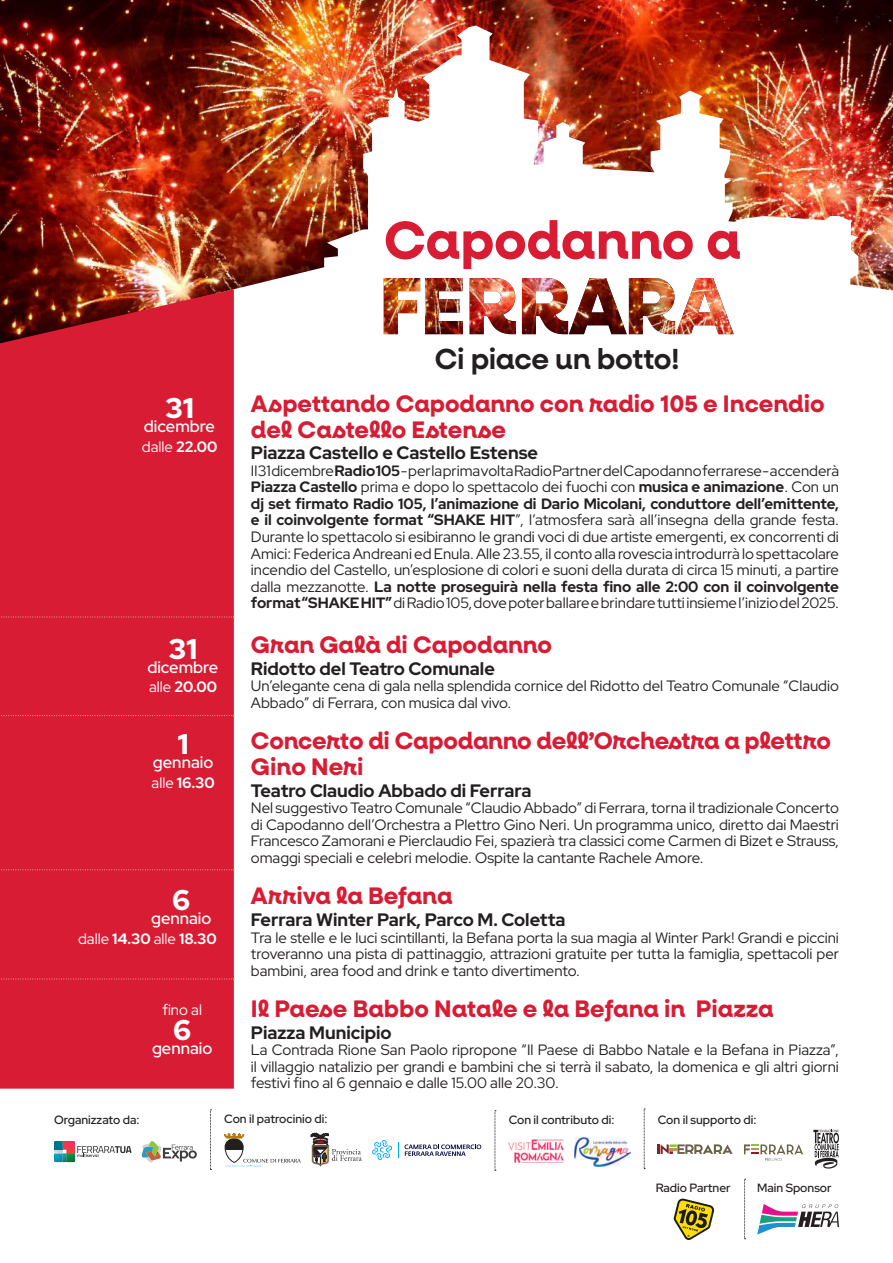
<style>
.page{position:relative;width:893px;height:1263px;background:#fff}
.page>*{position:absolute;margin:0;border:0;box-sizing:border-box;transform-origin:0 0}
.t1{font:700 53.7px "Neulis Cursive";letter-spacing:-.005em;color:#d81c33}
.t2{font:600 29.1px "Neulis Cursive";letter-spacing:-.015em;color:#231f20}
.t3{font:900 28.5px "Red Hat Display";color:#fff}
.t4{font:700 24px/25.8px "Neulis Cursive";color:#d81c33}
.t5{font:700 18px "Red Hat Display";color:#231f20}
.t6{font:600 16.5px "Red Hat Display";color:#fff}
.t7{font:15px/16.5px "Red Hat Display";color:#231f20;text-align:justify}
.t8{font:700 15px "Red Hat Display";color:#fff}
.t9{font:15px "Red Hat Display";color:#fff}
.t10{font:500 12px "Red Hat Display";color:#231f20}
.s1{font-weight:700}
.s2{font-weight:400}
</style>
<div class="page">
<img style="left:0;top:0;width:893px;height:289px">
<img style="left:321px;top:26px;width:569px;height:204px">
<svg style="left:188px;top:230px;width:705px;height:105px"></svg>
<img style="left:384px;top:278px;width:350px;height:56px">
<div style="left:0;top:289px;width:234px;height:800px;background:#d81c33"></div>
<svg style="left:0;top:617px;width:234px;height:1px"></svg>
<svg style="left:0;top:715px;width:234px;height:1px"></svg>
<svg style="left:0;top:869px;width:234px;height:1px"></svg>
<svg style="left:0;top:979px;width:234px;height:1px"></svg>
<img style="left:509px;top:1140px;width:54px;height:22px">
<img style="left:574px;top:1137px;width:56px;height:29px">
<svg style="left:813px;top:1130px;width:26px;height:38px"></svg>
<svg style="left:658px;top:1144px;width:75px;height:10px"></svg>
<svg style="left:744px;top:1144px;width:59px;height:17px"></svg>
<div style="left:225px;top:1139px;width:18px;height:11px;background:#231f20"></div>
<div style="left:225px;top:1138px;width:18px;height:24px;border:1px solid #231f20;border-radius:9px"></div>
<svg style="left:223px;top:1133px;width:22px;height:5px"></svg>
<svg style="left:225px;top:1159px;width:76px;height:8px"></svg>
<svg style="left:311px;top:1133px;width:51px;height:33px"></svg>
<svg style="left:372px;top:1140px;width:20px;height:20px"></svg>
<svg style="left:398px;top:1142px;width:1px;height:16px"></svg>
<svg style="left:405px;top:1144px;width:76px;height:12px"></svg>
<svg style="left:210px;top:1109px;width:2px;height:61px"></svg>
<svg style="left:495px;top:1110px;width:1px;height:61px"></svg>
<svg style="left:644px;top:1109px;width:1px;height:60px"></svg>
<svg style="left:744px;top:1179px;width:2px;height:60px"></svg>
<svg style="left:54px;top:1141px;width:78px;height:21px"></svg>
<svg style="left:142px;top:1141px;width:55px;height:21px"></svg>
<svg style="left:757px;top:1204px;width:82px;height:30px"></svg>
<svg style="left:673px;top:1198px;width:42px;height:42px"></svg>
<h3 class="t3" style="left:165px;top:390px;width:30px">31</h3>
<p class="t6" style="left:144px;top:416px;width:73px">dicembre</p>
<p class="t9" style="left:142px;top:437px;width:77px">dalle <span class="s1">22.00</span></p>
<h3 class="t3" style="left:169px;top:630px;width:30px">31</h3>
<p class="t6" style="left:147px;top:656px;width:73px">dicembre</p>
<p class="t8" style="left:149px;top:677px;width:69px"><span class="s2">alle</span> 20.00</p>
<h3 class="t3" style="left:178px;top:725px;width:12px">1</h3>
<p class="t6" style="left:153px;top:751px;width:62px">gennaio</p>
<p class="t8" style="left:152px;top:772px;width:65px"><span class="s2">alle</span> 16.30</p>
<h3 class="t3" style="left:172px;top:882px;width:20px">6</h3>
<p class="t6" style="left:151px;top:908px;width:62px">gennaio</p>
<p class="t8" style="left:78px;top:929px;width:140px"><span class="s2">dalle</span> 14.30 <span class="s2">alle</span> 18.30</p>
<p class="t9" style="left:162px;top:999px;width:41px">fino al</p>
<h3 class="t3" style="left:173px;top:1011px;width:20px">6</h3>
<p class="t6" style="left:152px;top:1037px;width:62px">gennaio</p>
<h1 class="t1" style="left:384px;top:201px;width:358px">Capodanno a</h1>
<h2 class="t2" style="left:435px;top:337px;width:246px">Ci piace un botto!</h2>
<h3 class="t4" style="left:251px;top:390px;width:575px">Aspettando Capodanno con radio 105 e Incendio del Castello Estense</h3>
<p class="t5" style="left:251px;top:441px;width:289px">Piazza Castello e Castello Estense</p>
<p class="t7" style="left:251px;top:462px;width:590px">Il 31 dicembre<span class="s1">Radio 105</span> - per la prima volta Radio Partner del Capodanno ferrarese - accenderà <span class="s1">Piazza Castello</span> prima e dopo lo spettacolo dei fuochi con <span class="s1">musica e animazione</span>. Con un <span class="s1">dj set firmato Radio 105, l’animazione di Dario Micolani, conduttore dell’emittente, e il coinvolgente format “SHAKE HIT</span>”, l’atmosfera sarà all’insegna della grande festa.<br>Durante lo spettacolo si esibiranno le grandi voci di due artiste emergenti, ex concorrenti di Amici: Federica Andreani ed Enula. Alle 23.55, il conto alla rovescia introdurrà lo spettacolare incendio del Castello, un’esplosione di colori e suoni della durata di circa 15 minuti, a partire dalla mezzanotte. <span class="s1">La notte proseguirà nella festa fino alle 2:00 con il coinvolgente format “SHAKE HIT”</span> di Radio 105, dove poter ballare e brindare tutti insieme l’inizio del 2025.</p>
<h3 class="t4" style="left:251px;top:631px;width:303px">Gran Galà di Capodanno</h3>
<p class="t5" style="left:251px;top:657px;width:245px">Ridotto del Teatro Comunale</p>
<p class="t7" style="left:251px;top:677px;width:590px">Un’elegante cena di gala nella splendida cornice del Ridotto del Teatro Comunale “Claudio<br>Abbado” di Ferrara, con musica dal vivo.</p>
<h3 class="t4" style="left:251px;top:727px;width:581px">Concerto di Capodanno dell’Orchestra a plettro<br>Gino Neri</h3>
<p class="t5" style="left:251px;top:779px;width:282px">Teatro Claudio Abbado di Ferrara</p>
<p class="t7" style="left:251px;top:799px;width:590px">Nel suggestivo Teatro Comunale “Claudio Abbado” di Ferrara, torna il tradizionale Concerto di Capodanno dell’Orchestra a Plettro Gino Neri. Un programma unico, diretto dai Maestri Francesco Zamorani e Pierclaudio Fei, spazierà tra classici come Carmen di Bizet e Strauss, omaggi speciali e celebri melodie. Ospite la cantante Rachele Amore.</p>
<h3 class="t4" style="left:251px;top:882px;width:203px">Arriva la Befana</h3>
<p class="t5" style="left:251px;top:908px;width:316px">Ferrara Winter Park, Parco M. Coletta</p>
<p class="t7" style="left:251px;top:929px;width:590px">Tra le stelle e le luci scintillanti, la Befana porta la sua magia al Winter Park! Grandi e piccini troveranno una pista di pattinaggio, attrazioni gratuite per tutta la famiglia, spettacoli per bambini, area food and drink e tanto divertimento.</p>
<h3 class="t4" style="left:251px;top:995px;width:524px">Il Paese Babbo Natale e la Befana in Piazza</h3>
<p class="t5" style="left:251px;top:1021px;width:142px">Piazza Municipio</p>
<p class="t7" style="left:251px;top:1041px;width:590px">La Contrada Rione San Paolo ripropone “Il Paese di Babbo Natale e la Befana in Piazza”, il villaggio natalizio per grandi e bambini che si terrà il sabato, la domenica e gli altri giorni festivi fino al 6 gennaio e dalle 15.00 alle 20.30.</p>
<p class="t10" style="left:54px;top:1112px;width:87px">Organizzato da:</p>
<p class="t10" style="left:224px;top:1111px;width:105px">Con il patrocinio di:</p>
<p class="t10" style="left:509px;top:1112px;width:107px">Con il contributo di:</p>
<p class="t10" style="left:658px;top:1111px;width:100px">Con il supporto di:</p>
<p class="t10" style="left:656px;top:1180px;width:77px">Radio Partner</p>
<p class="t10" style="left:757px;top:1180px;width:76px">Main Sponsor</p>
</div>
